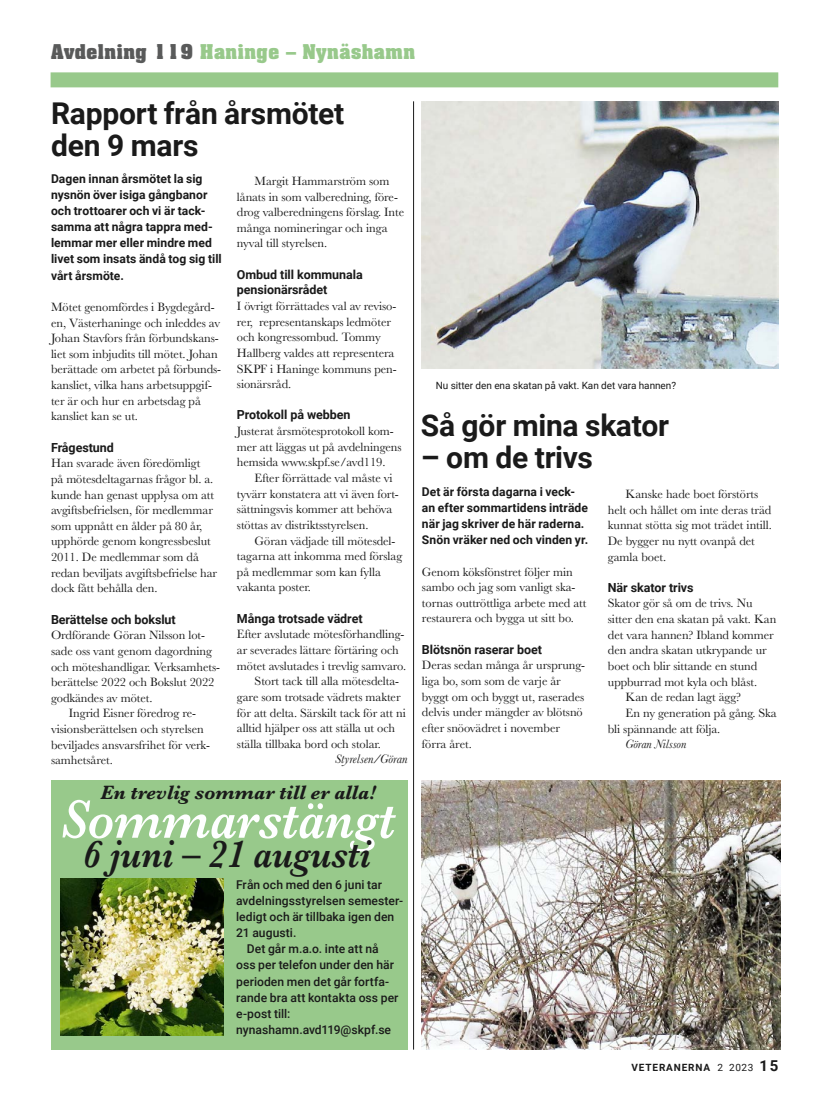
<style>
.page{position:relative;width:833px;height:1117px;background:#fff}
.page>*{position:absolute;margin:0;border:0;box-sizing:border-box;transform-origin:0 0}
.t1{font:italic 600 56.25px "Baskerville";letter-spacing:-.005em;color:#feffff;scale:.9 1}
.t2{font:italic 600 40px "Baskerville";letter-spacing:-.005em;color:#1a1a1a;scale:.9 1}
.t3{font:700 30px/32.5px "Roboto";letter-spacing:-.005em;color:#1a1a1a}
.t4{font:700 20px "Aachen BT";letter-spacing:-.005em;color:#98c98b}
.t5{font:italic 700 20px "Baskerville";letter-spacing:-.005em;color:#1a1a1a}
.t6{font:italic 12.88px "Baskerville";letter-spacing:.01em;color:#1a1a1a}
.t7{font:12.5px/15.6px "Baskerville";letter-spacing:-.005em;color:#1a1a1a}
.t8{font:700 12.5px/15.6px "Roboto";letter-spacing:-.005em;color:#1a1a1a}
.t9{font:italic 12.5px "Baskerville";letter-spacing:-.005em;color:#1a1a1a}
.t10{font:700 12.12px/16.1px "Roboto";letter-spacing:.005em;color:#1a1a1a}
.t11{font:500 12.12px "Roboto";letter-spacing:.005em;color:#1a1a1a}
.t12{font:10px "Roboto";letter-spacing:-.005em;color:#1a1a1a}
.t13{font:700 10px "Roboto";letter-spacing:.085em;color:#1a1a1a}
.s1{color:#595a5a}
.s2{font-weight:400}
.s3{font-size:15px}
</style>
<div class="page">
<div style="left:51px;top:72px;width:727px;height:15px;background:#98c98b"></div>
<div style="left:51px;top:780px;width:356px;height:269px;background:#98c98b"></div>
<img style="left:422px;top:780px;width:358px;height:269px">
<img style="left:422px;top:101px;width:356px;height:268px">
<img style="left:60px;top:878px;width:164px;height:157px">
<hr style="left:413px;top:101px;width:1px;height:948px;background:#1a1a1a">
<h3 class="t4" style="left:51px;top:39px;width:366px"><span class="s1">Avdelning 119</span> Haninge – Nynäshamn</h3>
<h3 class="t3" style="left:51px;top:96px;width:295px">Rapport från årsmötet den 9 mars</h3>
<p class="t10" style="left:51px;top:170px;width:172px">Dagen innan årsmötet la sig nysnön över isiga gångbanor och trottoarer och vi är tack&shy;samma att några tappra med&shy;lemmar mer eller mindre med livet som insats ändå tog sig till vårt årsmöte.</p>
<p class="t7" style="left:51px;top:299px;width:172px">Mötet genomfördes i Bygdegård&shy;en, Västerhaninge och inleddes av<br>Johan Stavfors från förbundskans&shy;liet som inbjudits till mötet. Johan berättade om arbetet på förbunds&shy;kansliet, vilka hans arbetsuppgif&shy;ter är och hur en arbetsdag på kansliet kan se ut.</p>
<p class="t8" style="left:51px;top:439px;width:64px">Frågestund</p>
<p class="t7" style="left:51px;top:455px;width:168px">Han svarade även föredömligt<br>på mötesdeltagarnas frågor bl. a. kunde han genast upplysa om att avgiftsbefrielsen, för medlemmar som uppnått en ålder på 80 år, upphörde genom kongressbeslut<br>2011. De medlemmar som då redan beviljats avgiftsbefrielse har dock fått behålla den.</p>
<p class="t8" style="left:51px;top:610px;width:126px">Berättelse och bokslut</p>
<p class="t7" style="left:51px;top:627px;width:156px">Ordförande Göran Nilsson lot-</p>
<p class="t7" style="left:51px;top:643px;width:162px">sade oss vant genom dagordning</p>
<p class="t7" style="left:51px;top:658px;width:170px">och möteshandligar. Verksamhets-</p>
<p class="t7" style="left:51px;top:674px;width:165px">berättelse 2022 och Bokslut 2022</p>
<p class="t7" style="left:51px;top:690px;width:103px">godkändes av mötet.</p>
<p class="t7" style="left:69px;top:705px;width:129px">Ingrid Eisner föredrog re-</p>
<p class="t7" style="left:51px;top:721px;width:154px">visionsberättelsen och styrelsen</p>
<p class="t7" style="left:51px;top:736px;width:161px">beviljades ansvarsfrihet för verk-</p>
<p class="t7" style="left:51px;top:752px;width:63px">samhetsåret.</p>
<p class="t7" style="left:237px;top:173px;width:169px;text-indent:18px">Margit Hammarström som lånats in som valberedning, före&shy;drog valberedningens förslag. Inte många nomineringar och inga nyval till styrelsen.</p>
<p class="t8" style="left:237px;top:266px;width:127px">Ombud till kommunala pensionärsrådet</p>
<p class="t7" style="left:237px;top:298px;width:161px">I övrigt förrättades val av reviso&shy;rer, representanskaps ledmöter och kongressombud. Tommy<br>Hallberg valdes att representera<br>SKPF i Haninge kommuns pen&shy;sionärsråd.</p>
<p class="t8" style="left:237px;top:406px;width:115px">Protokoll på webben</p>
<p class="t7" style="left:237px;top:423px;width:166px">Justerat årsmötesprotokoll kom&shy;mer att läggas ut på avdelningens hemsida www.skpf.se/avd119.</p>
<p class="t7" style="left:237px;top:470px;width:163px;text-indent:18px">Efter förrättade val måste vi tyvärr konstatera att vi även fort&shy;sättningsvis kommer att behöva stöttas av distriktsstyrelsen.</p>
<p class="t7" style="left:237px;top:532px;width:167px;text-indent:18px">Göran vädjade till mötesdel&shy;tagarna att inkomma med förslag på medlemmar som kan fylla vakanta poster.</p>
<p class="t8" style="left:237px;top:610px;width:127px">Många trotsade vädret</p>
<p class="t7" style="left:237px;top:626px;width:169px">Efter avslutade mötesförhandling-</p>
<p class="t7" style="left:237px;top:642px;width:163px">ar severades lättare förtäring och</p>
<p class="t7" style="left:237px;top:657px;width:171px">mötet avslutades i trevlig samvaro.</p>
<p class="t7" style="left:255px;top:673px;width:146px">Stort tack till alla mötesdelta-</p>
<p class="t7" style="left:237px;top:689px;width:165px">gare som trotsade vädrets makter</p>
<p class="t7" style="left:237px;top:704px;width:170px">för att delta. Särskilt tack för att ni</p>
<p class="t7" style="left:237px;top:720px;width:160px">alltid hjälper oss att ställa ut och</p>
<p class="t7" style="left:237px;top:736px;width:145px">ställa tillbaka bord och stolar.</p>
<p class="t6" style="left:335px;top:750px;width:74px">Styrelsen/Göran</p>
<h1 class="t1" style="left:60px;top:781px;width:374px">Sommarstängt</h1>
<p class="t11" style="left:236px;top:875px;width:147px">Från och med den 6 juni tar</p>
<p class="t11" style="left:236px;top:891px;width:168px">avdelningsstyrelsen semester-</p>
<p class="t11" style="left:236px;top:908px;width:160px">ledigt och är tillbaka igen den</p>
<p class="t11" style="left:236px;top:924px;width:62px">21 augusti.</p>
<p class="t11" style="left:247px;top:940px;width:134px">Det går m.a.o. inte att nå</p>
<p class="t11" style="left:236px;top:956px;width:159px">oss per telefon under den här</p>
<p class="t11" style="left:236px;top:972px;width:154px">perioden men det går fortfa-</p>
<p class="t11" style="left:236px;top:988px;width:164px">rande bra att kontakta oss per</p>
<p class="t11" style="left:236px;top:1004px;width:56px">e-post till:</p>
<p class="t11" style="left:236px;top:1020px;width:156px">nynashamn.avd119@skpf.se</p>
<h3 class="t5" style="left:100px;top:778px;width:277px">En trevlig sommar till er alla!</h3>
<h2 class="t2" style="left:83px;top:826px;width:321px">6 juni – 21 augusti</h2>
<p class="t12" style="left:436px;top:378px;width:242px">Nu sitter den ena skatan på vakt. Kan det vara hannen?</p>
<h3 class="t3" style="left:421px;top:407px;width:250px">Så gör mina skator</h3>
<h3 class="t3" style="left:421px;top:440px;width:174px">– om de trivs</h3>
<p class="t10" style="left:422px;top:483px;width:168px">Det är första dagarna i veck&shy;an efter sommartidens inträde när jag skriver de här raderna.<br>Snön vräker ned och vinden yr.</p>
<p class="t7" style="left:422px;top:563px;width:166px">Genom köksfönstret följer min sambo och jag som vanligt ska&shy;tornas outtröttliga arbete med att restaurera och bygga ut sitt bo.</p>
<p class="t8" style="left:422px;top:641px;width:122px">Blötsnön raserar boet</p>
<p class="t7" style="left:422px;top:657px;width:165px">Deras sedan många år ursprung&shy;liga bo, som som de varje år byggt om och byggt ut, raserades delvis under mängder av blötsnö efter snöovädret i november förra året.</p>
<p class="t7" style="left:608px;top:486px;width:165px;text-indent:18px">Kanske hade boet förstörts helt och hållet om inte deras träd kunnat stötta sig mot trädet intill.<br>De bygger nu nytt ovanpå det gamla boet.</p>
<p class="t8" style="left:608px;top:579px;width:87px">När skator trivs</p>
<p class="t7" style="left:608px;top:595px;width:146px">Skator gör så om de trivs. Nu</p>
<p class="t7" style="left:608px;top:611px;width:170px">sitter den ena skatan på vakt. Kan</p>
<p class="t7" style="left:608px;top:627px;width:167px">det vara hannen? Ibland kommer</p>
<p class="t7" style="left:608px;top:642px;width:160px">den andra skatan utkrypande ur</p>
<p class="t7" style="left:608px;top:658px;width:151px">boet och blir sittande en stund</p>
<p class="t7" style="left:608px;top:673px;width:151px">uppburrad mot kyla och blåst.</p>
<p class="t7" style="left:625px;top:689px;width:117px">Kan de redan lagt ägg?</p>
<p class="t7" style="left:625px;top:705px;width:153px">En ny generation på gång. Ska</p>
<p class="t7" style="left:608px;top:720px;width:114px">bli spännande att följa.</p>
<p class="t9" style="left:625px;top:735px;width:62px">Göran Nilsson</p>
<p class="t13" style="left:631px;top:1059px;width:148px">VETERANERNA <span class="s2">2 2023</span> <span class="s3">15</span></p>
</div>
